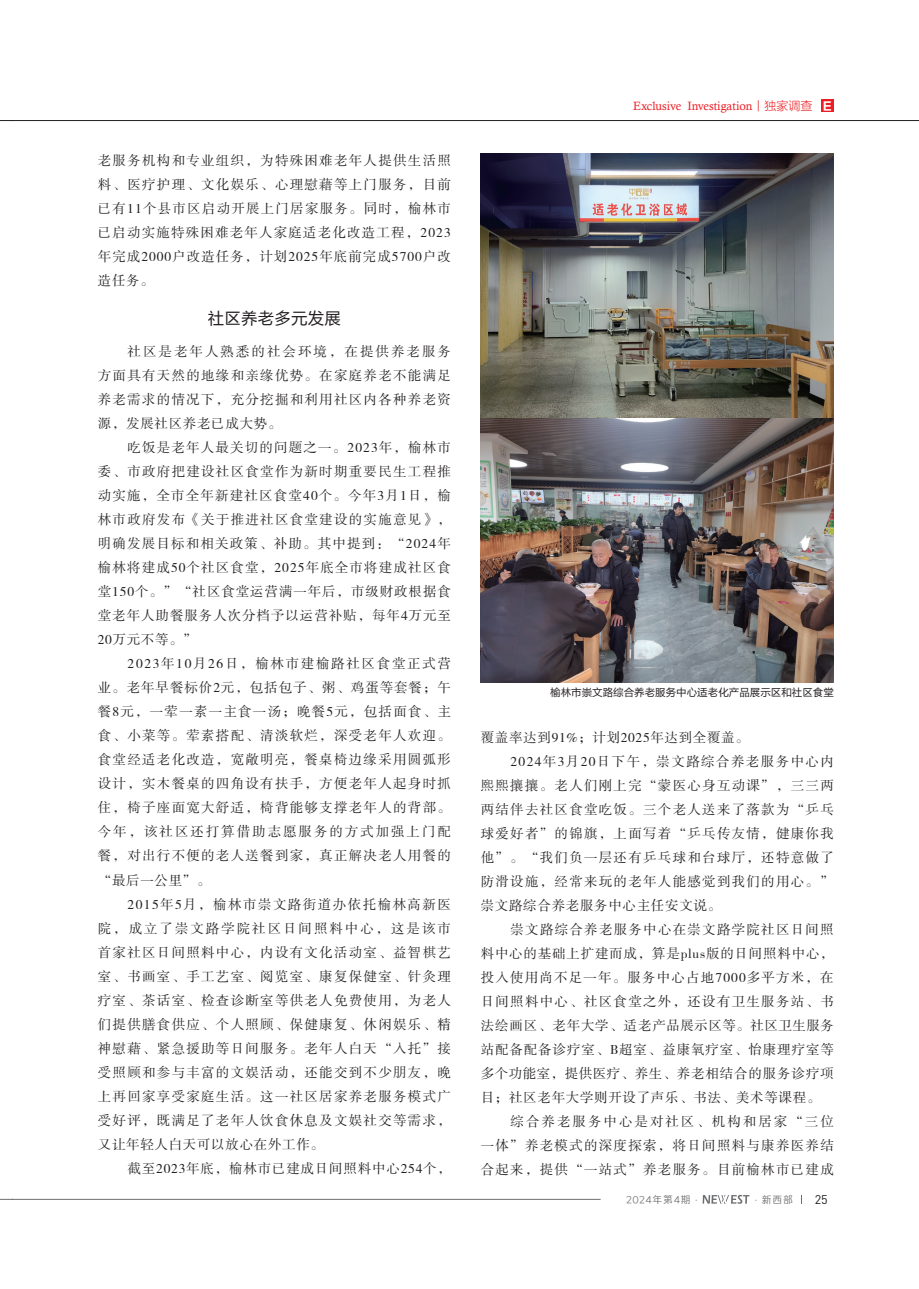
<style>
.page{position:relative;width:919px;height:1289px;background:#fff}
.page>*{position:absolute;margin:0;border:0;box-sizing:border-box;transform-origin:0 0}
.t1{font:16.5px "FZLTHK GBK1 0";letter-spacing:.01em;color:#231f20}
.t2{font:13.5px/24px "FZSSK GBK1 0";letter-spacing:.09em;color:#231f20;text-align:justify}
.t3{font:13.5px "FZSSK GBK1 0";letter-spacing:.05em;color:#231f20}
.t4{font:13.5px "FZSSK GBK1 0";letter-spacing:.06em;color:#231f20}
.t5{font:13.5px "FZSSK GBK1 0";letter-spacing:.055em;color:#231f20}
.t6{font:13.5px "FZSSK GBK1 0";letter-spacing:.035em;color:#231f20}
.t7{font:13.5px "FZSSK GBK1 0";letter-spacing:.065em;color:#231f20}
.t8{font:13.5px "FZSSK GBK1 0";letter-spacing:.145em;color:#231f20}
.t9{font:12.45px "DIN";color:#231f20}
.t10{font:12px "Calisto";color:#ee1d23}
.t11{font:10.5px "FZLTHK GBK1 0";color:#231f20}
.t12{font:9.75px "Loong Flash Sans GB Regular";letter-spacing:.1em;color:#6c6d70}
.s1{font-family:"FZLTXHK GBK1 0"}
.s2{font-family:"FZLTDHK GBK1 0";font-size:11.4px;color:#fff}
</style>
<div class="page">
<svg style="left:0;top:1199px;width:13px;height:1px"></svg>
<svg style="left:0;top:120px;width:13px;height:1px"></svg>
<hr style="left:13px;top:1199px;width:587px;height:1px;background:#6c6d70">
<svg style="left:702px;top:1195px;width:47px;height:8px"></svg>
<hr style="left:13px;top:120px;width:905px;height:1px;background:#231f20">
<img style="left:480px;top:153px;width:353px;height:530px">
<div style="left:821px;top:99px;width:12px;height:13px;background:#ee1d23"></div>
<p class="t2" style="left:98px;top:149px;width:354px">老服务机构和专业组织，为特殊困难老年人提供生活照料、医疗护理、文化娱乐、心理慰藉等上门服务，目前已有11个县市区启动开展上门居家服务。同时，榆林市已启动实施特殊困难老年人家庭适老化改造工程，2023年完成2000户改造任务，计划2025年底前完成5700户改造任务。</p>
<p class="t1" style="left:208px;top:309px;width:135px">社区养老多元发展</p>
<p class="t2" style="left:98px;top:340px;width:354px;text-indent:30px">社区是老年人熟悉的社会环境，在提供养老服务方面具有天然的地缘和亲缘优势。在家庭养老不能满足养老需求的情况下，充分挖掘和利用社区内各种养老资源，发展社区养老已成大势。</p>
<p class="t2" style="left:98px;top:436px;width:354px;text-indent:30px">吃饭是老年人最关切的问题之一。2023年，榆林市委、市政府把建设社区食堂作为新时期重要民生工程推动实施，全市全年新建社区食堂40个。今年3月1日，榆林市政府发布《关于推进社区食堂建设的实施意见》，明确发展目标和相关政策、补助。其中提到：“2024年榆林将建成50个社区食堂，2025年底全市将建成社区食堂150个。”“社区食堂运营满一年后，市级财政根据食堂老年人助餐服务人次分档予以运营补贴，每年4万元至20万元不等。”</p>
<p class="t2" style="left:98px;top:652px;width:355px;text-indent:30px">2023年10月26日，榆林市建榆路社区食堂正式营业。老年早餐标价2元，包括包子、粥、鸡蛋等套餐；午餐8元，一荤一素一主食一汤；晚餐5元，包括面食、主食、小菜等。荤素搭配、清淡软烂，深受老年人欢迎。食堂经适老化改造，宽敞明亮，餐桌椅边缘采用圆弧形设计，实木餐桌的四角设有扶手，方便老年人起身时抓住，椅子座面宽大舒适，椅背能够支撑老年人的背部。今年，该社区还打算借助志愿服务的方式加强上门配餐，对出行不便的老人送餐到家，真正解决老人用餐的“最后一公里”。</p>
<p class="t2" style="left:98px;top:892px;width:354px;text-indent:30px">2015年5月，榆林市崇文路街道办依托榆林高新医院，成立了崇文路学院社区日间照料中心，这是该市首家社区日间照料中心，内设有文化活动室、益智棋艺室、书画室、手工艺室、阅览室、康复保健室、针灸理疗室、茶话室、检查诊断室等供老人免费使用，为老人们提供膳食供应、个人照顾、保健康复、休闲娱乐、精神慰藉、紧急援助等日间服务。老年人白天“入托”接受照顾和参与丰富的文娱活动，还能交到不少朋友，晚上再回家享受家庭生活。这一社区居家养老服务模式广受好评，既满足了老年人饮食休息及文娱社交等需求，又让年轻人白天可以放心在外工作。</p>
<p class="t4" style="left:128px;top:1160px;width:325px">截至2023年底，榆林市已建成日间照料中心254个，</p>
<p class="t10" style="left:633px;top:99px;width:201px">Exclusive Investigation<span class="s1">丨独家调查</span> <span class="s2">Ｅ</span></p>
<p class="t11" style="left:550px;top:686px;width:285px">榆林市崇文路综合养老服务中心适老化产品展示区和社区食堂</p>
<p class="t3" style="left:480px;top:730px;width:270px">覆盖率达到91%；计划2025年达到全覆盖。</p>
<p class="t2" style="left:510px;top:749px;width:325px">2024年3月20日下午，崇文路综合养老服务中心内</p>
<p class="t2" style="left:480px;top:773px;width:354px">熙熙攘攘。老人们刚上完“蒙医心身互动课”，三三两</p>
<p class="t2" style="left:480px;top:797px;width:354px">两结伴去社区食堂吃饭。三个老人送来了落款为“乒乓</p>
<p class="t2" style="left:480px;top:821px;width:354px">球爱好者”的锦旗，上面写着“乒乓传友情，健康你我</p>
<p class="t2" style="left:480px;top:845px;width:354px">他”。“我们负一层还有乒乓球和台球厅，还特意做了</p>
<p class="t2" style="left:480px;top:869px;width:354px">防滑设施，经常来玩的老年人能感觉到我们的用心。”</p>
<p class="t3" style="left:480px;top:898px;width:242px">崇文路综合养老服务中心主任安文说。</p>
<p class="t2" style="left:510px;top:917px;width:325px">崇文路综合养老服务中心在崇文路学院社区日间照</p>
<p class="t5" style="left:480px;top:946px;width:354px">料中心的基础上扩建而成，算是plus版的日间照料中心，</p>
<p class="t2" style="left:480px;top:965px;width:354px">投入使用尚不足一年。服务中心占地7000多平方米，在</p>
<p class="t2" style="left:480px;top:989px;width:354px">日间照料中心、社区食堂之外，还设有卫生服务站、书</p>
<p class="t6" style="left:480px;top:1018px;width:354px">法绘画区、老年大学、适老产品展示区等。社区卫生服务</p>
<p class="t7" style="left:480px;top:1042px;width:354px">站配备配备诊疗室、B超室、益康氧疗室、怡康理疗室等</p>
<p class="t4" style="left:480px;top:1066px;width:354px">多个功能室，提供医疗、养生、养老相结合的服务诊疗项</p>
<p class="t3" style="left:480px;top:1090px;width:341px">目；社区老年大学则开设了声乐、书法、美术等课程。</p>
<p class="t8" style="left:510px;top:1114px;width:325px">综合养老服务中心是对社区、机构和居家“三位</p>
<p class="t2" style="left:480px;top:1133px;width:354px">一体”养老模式的深度探索，将日间照料与康养医养结</p>
<p class="t2" style="left:480px;top:1157px;width:354px">合起来，提供“一站式”养老服务。目前榆林市已建成</p>
<p class="t12" style="left:626px;top:1194px;width:168px">2024年第4期·　　　　 ·新西部</p>
<p class="t9" style="left:814px;top:1191px;width:13px">25</p>
</div>
